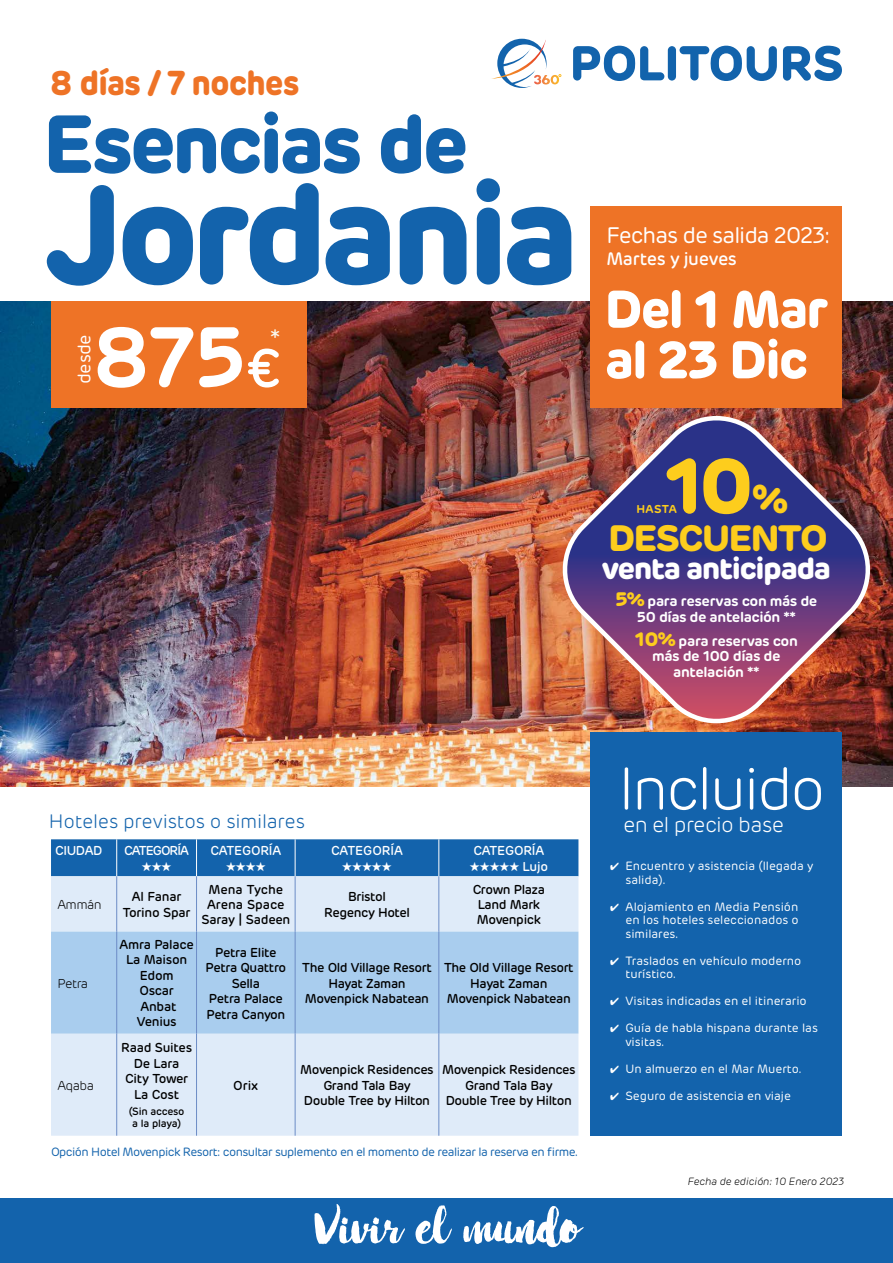
<style>
.page{position:relative;width:893px;height:1263px;background:#fff}
.page>*{position:absolute;margin:0;border:0;box-sizing:border-box;transform-origin:0 0}
.t1{font:700 139.35px "Rubrik";letter-spacing:-.045em;color:#1363ac}
.t2{font:600 84.6px "Rubrik";color:#fff}
.t3{font:700 81px "Rubrik";letter-spacing:-.045em;color:#1363ac}
.t4{font:700 78px "Rubrik";color:#fdcd1d}
.t5{font:300 60px "Rubrik";letter-spacing:-.045em;color:#fff}
.t6{font:57px "Mabotim Demo";color:#fff}
.t7{font:700 52.35px/50.6px "Rubrik";letter-spacing:-.03em;color:#fff}
.t8{font:700 36.3px "Rubrik";letter-spacing:-.04em;color:#fdcd1d}
.t9{font:700 34.2px "Rubrik";letter-spacing:-.025em;color:#ee7326;scale:.95 1}
.t10{font:700 30px "Rubrik";letter-spacing:-.035em;color:#fff}
.t11{font:300 27px "Rubrik";color:#f9f9ef}
.t12{font:22.5px "Rubrik";letter-spacing:-.04em;color:#fff}
.t13{font:300 21.45px "Rubrik";letter-spacing:-.03em;color:#fff}
.t14{font:300 19.5px "Rubrik";letter-spacing:-.01em;color:#1363ac}
.t15{font:500 18px "Rubrik";letter-spacing:-.015em;color:#fff}
.t16{font:18px "Rubrik";letter-spacing:-.02em;color:#fff}
.t17{font:600 14.25px/15.8px "Rubrik";letter-spacing:-.025em;color:#fff;text-align:center}
.t18{font:500 12.9px/15.5px "Rubrik";letter-spacing:-.03em;color:#000;text-align:center}
.t19{font:500 12.9px "Rubrik";letter-spacing:-.01em;color:#fff}
.t20{font:500 12.9px/15.5px "Rubrik";color:#000;text-align:center}
.t21{font:300 12.9px "Rubrik";letter-spacing:-.04em;color:#000}
.t22{font:12.9px "Zapf Dingbats ITC";color:#fff}
.t23{font:500 12.9px "Rubrik";letter-spacing:-.07em;color:#fff}
.t24{font:12px/13.5px "Rubrik";color:#fff}
.t25{font:12px "Rubrik";letter-spacing:-.04em;color:#1363ac}
.t26{font:600 11.4px "Rubrik";letter-spacing:.025em;color:#fdcd1d}
.t27{font:italic 300 10.5px "Rubrik";color:#000}
.t28{font:500 10.5px/12.6px "Rubrik";letter-spacing:-.02em;color:#000;text-align:center}
.s1{font-weight:500;font-size:54px}
.s2{font-size:40.05px}
.s3{font-weight:700;font-size:19.35px;color:#fdcd1d}
</style>
<div class="page">
<img style="left:0;top:301px;width:893px;height:486px">
<div style="left:51px;top:301px;width:255px;height:106px;background:#ee7326"></div>
<div style="left:591px;top:732px;width:251px;height:404px;background:#1363ac"></div>
<svg style="left:573px;top:46px;width:91px;height:35px"></svg>
<div style="left:668px;top:46px;width:8px;height:35px;background:#1263ac;border-radius:4px"></div>
<svg style="left:679px;top:46px;width:98px;height:35px"></svg>
<svg style="left:783px;top:46px;width:59px;height:35px"></svg>
<svg style="left:491px;top:39px;width:70px;height:49px"></svg>
<div style="left:591px;top:206px;width:251px;height:201px;background:#ee7326"></div>
<img style="left:559px;top:406px;width:321px;height:327px">
<div style="left:51px;top:839px;width:527px;height:37px;background:#1363ac"></div>
<div style="left:51px;top:876px;width:527px;height:260px;background:#dfebf9"></div>
<div style="left:51px;top:931px;width:527px;height:103px;background:#a9cdee"></div>
<hr style="left:116px;top:839px;width:1px;height:37px;background:#fff">
<hr style="left:196px;top:839px;width:1px;height:37px;background:#fff">
<hr style="left:295px;top:839px;width:1px;height:37px;background:#fff">
<hr style="left:438px;top:839px;width:1px;height:37px;background:#fff">
<hr style="left:116px;top:876px;width:1px;height:55px;background:#6c8cc6">
<hr style="left:196px;top:876px;width:1px;height:55px;background:#6c8cc6">
<hr style="left:295px;top:876px;width:1px;height:55px;background:#6c8cc6">
<hr style="left:438px;top:876px;width:1px;height:55px;background:#6c8cc6">
<hr style="left:116px;top:931px;width:1px;height:103px;background:#6c8cc6">
<hr style="left:196px;top:931px;width:1px;height:103px;background:#6c8cc6">
<hr style="left:295px;top:931px;width:1px;height:103px;background:#6c8cc6">
<hr style="left:438px;top:931px;width:1px;height:103px;background:#6c8cc6">
<hr style="left:116px;top:1034px;width:1px;height:102px;background:#6c8cc6">
<hr style="left:196px;top:1034px;width:1px;height:102px;background:#6c8cc6">
<hr style="left:295px;top:1034px;width:1px;height:102px;background:#6c8cc6">
<hr style="left:438px;top:1034px;width:1px;height:102px;background:#6c8cc6">
<div style="left:0;top:1199px;width:893px;height:64px;background:#1363ac"></div>
<h3 class="t9" style="left:50px;top:61px;width:264px">8 días / 7 noches</h3>
<h3 class="t3" style="left:44px;top:93px;width:426px">Esencias de</h3>
<h1 class="t1" style="left:44px;top:146px;width:537px">Jordania</h1>
<h3 class="t16" style="left:74px;top:384px;width:51px;rotate:-90deg">desde</h3>
<h2 class="t2" style="left:92px;top:303px;width:190px">875<span class="s1">€</span></h2>
<h3 class="t11" style="left:270px;top:323px;width:12px">*</h3>
<h3 class="t12" style="left:606px;top:222px;width:225px">Fechas de salida 2023:</h3>
<h3 class="t15" style="left:606px;top:247px;width:132px">Martes y jueves</h3>
<h3 class="t7" style="left:605px;top:284px;width:224px">Del 1 Mar al 23 Dic</h3>
<h3 class="t4" style="left:663px;top:436px;width:127px">10<span class="s2">%</span></h3>
<h3 class="t8" style="left:608px;top:515px;width:220px">DESCUENTO</h3>
<h3 class="t10" style="left:602px;top:550px;width:231px">venta anticipada</h3>
<p class="t17" style="left:615px;top:593px;width:204px"><span class="s3">5%</span> para reservas con más de<br>50 días de antelación **</p>
<p class="t17" style="left:635px;top:633px;width:165px"><span class="s3">10%</span> para reservas con más de 100 días de antelación **</p>
<p class="t26" style="left:636px;top:502px;width:42px">HASTA</p>
<h3 class="t14" style="left:49px;top:810px;width:257px">Hoteles previstos o similares</h3>
<p class="t19" style="left:55px;top:843px;width:49px">CIUDAD</p>
<p class="t23" style="left:124px;top:843px;width:66px">CATEGORÍA</p>
<p class="t22" style="left:141px;top:860px;width:32px">★★★</p>
<p class="t19" style="left:210px;top:843px;width:72px">CATEGORÍA</p>
<p class="t22" style="left:226px;top:860px;width:42px">★★★★</p>
<p class="t19" style="left:331px;top:843px;width:73px">CATEGORÍA</p>
<p class="t22" style="left:342px;top:860px;width:52px">★★★★★</p>
<p class="t19" style="left:473px;top:843px;width:72px">CATEGORÍA</p>
<p class="t19" style="left:470px;top:858px;width:80px">★★★★★ Lujo</p>
<p class="t21" style="left:57px;top:897px;width:46px">Ammán</p>
<p class="t18" style="left:123px;top:889px;width:69px">Al Fanar<br>Torino Spar</p>
<p class="t20" style="left:201px;top:881px;width:90px">Mena Tyche<br>Arena Space<br>Saray | Sadeen</p>
<p class="t18" style="left:324px;top:889px;width:88px">Bristol<br>Regency Hotel</p>
<p class="t18" style="left:473px;top:881px;width:74px">Crown Plaza<br>Land Mark<br>Movenpick</p>
<p class="t21" style="left:57px;top:976px;width:32px">Petra</p>
<p class="t21" style="left:57px;top:1078px;width:38px">Aqaba</p>
<p class="t18" style="left:120px;top:937px;width:76px">Amra Palace<br>La Maison<br>Edom<br>Oscar<br>Anbat<br>Venius</p>
<p class="t18" style="left:205px;top:945px;width:82px">Petra Elite<br>Petra Quattro<br>Sella<br>Petra Palace<br>Petra Canyon</p>
<p class="t18" style="left:121px;top:1040px;width:72px">Raad Suites<br>De Lara<br>City Tower<br>La Cost</p>
<p class="t28" style="left:129px;top:1105px;width:57px">(Sin acceso a la playa)</p>
<p class="t18" style="left:233px;top:1078px;width:27px">Orix</p>
<p class="t18" style="left:302px;top:960px;width:131px">The Old Village Resort<br>Hayat Zaman<br>Movenpick Nabatean</p>
<p class="t18" style="left:444px;top:960px;width:131px">The Old Village Resort<br>Hayat Zaman<br>Movenpick Nabatean</p>
<p class="t18" style="left:300px;top:1062px;width:135px">Movenpick Residences<br>Grand Tala Bay<br>Double Tree by Hilton</p>
<p class="t18" style="left:442px;top:1062px;width:135px">Movenpick Residences<br>Grand Tala Bay<br>Double Tree by Hilton</p>
<p class="t25" style="left:51px;top:1144px;width:529px">Opción Hotel Movenpick Resort: consultar suplemento en el momento de realizar la reserva en firme.</p>
<h3 class="t6" style="left:312px;top:1199px;width:271px">Vivir el mundo</h3>
<h3 class="t5" style="left:618px;top:754px;width:209px">Incluido</h3>
<h3 class="t13" style="left:623px;top:812px;width:162px">en el precio base</h3>
<p class="t24" style="left:625px;top:859px;width:189px">Encuentro y asistencia (llegada y salida).</p>
<p class="t24" style="left:625px;top:900px;width:175px;text-align:justify">Alojamiento en Media Pensión en los hoteles seleccionados o similares.</p>
<p class="t24" style="left:625px;top:954px;width:177px">Traslados en vehículo moderno turístico.</p>
<p class="t24" style="left:625px;top:994px;width:183px">Visitas indicadas en el itinerario</p>
<p class="t24" style="left:625px;top:1021px;width:194px">Guía de habla hispana durante las visitas.</p>
<p class="t24" style="left:625px;top:1062px;width:178px">Un almuerzo en el Mar Muerto.</p>
<p class="t24" style="left:625px;top:1089px;width:167px">Seguro de asistencia en viaje</p>
<p class="t27" style="left:688px;top:1175px;width:158px">Fecha de edición: 10 Enero 2023</p>
</div>
